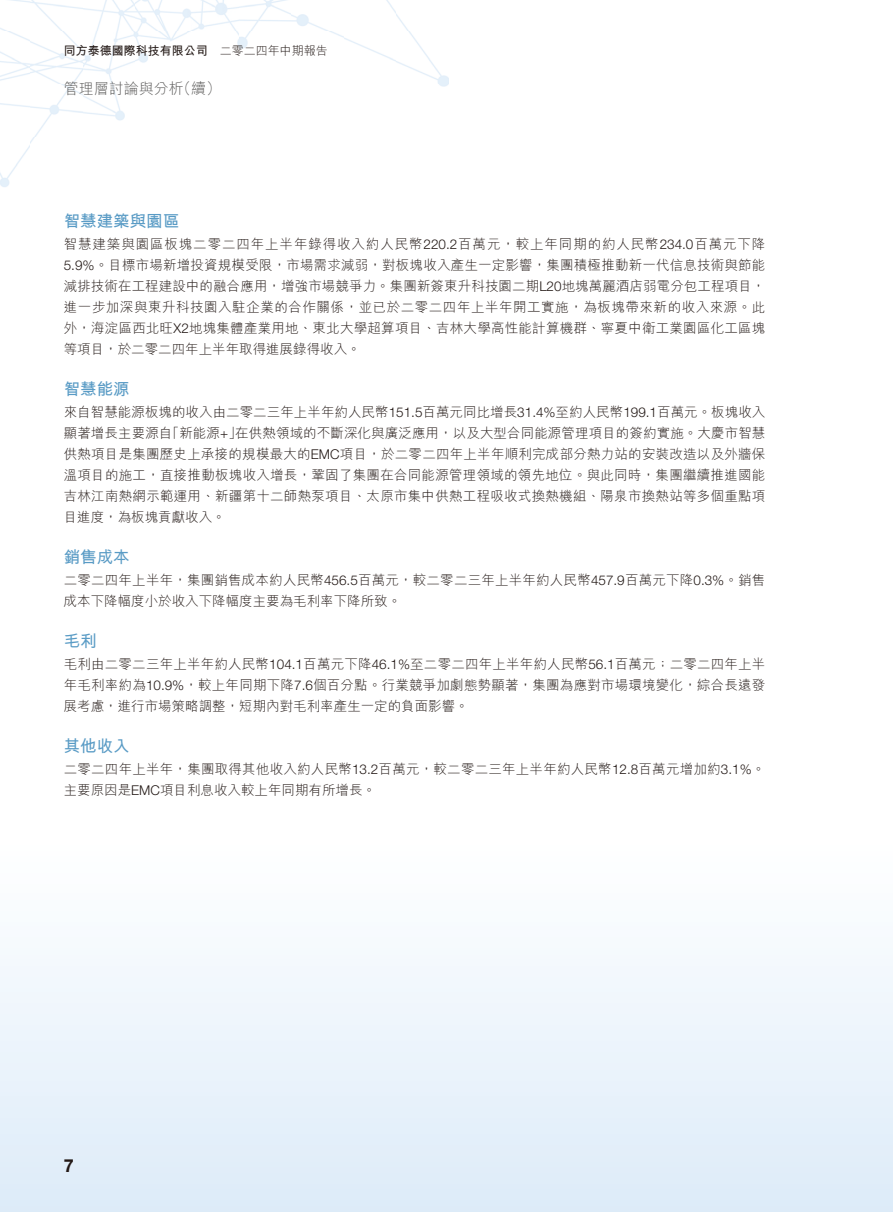
<style>
.page{position:relative;width:893px;height:1212px;background:#fff}
.page>*{position:absolute;margin:0;border:0;box-sizing:border-box;transform-origin:0 0}
.t1{font:700 18px "Helvetica Neue LT Std";color:#231916}
.t2{font:16.5px "M Hei HK Bold E Ten B5 H";color:#599bc5}
.t3{font:15px "M Hei HK Light E Ten B5 H";color:#595857}
.t4{font:13.5px/21px "M Hei HK Light E Ten B5 H";letter-spacing:.015em;color:#231916;text-align:justify}
.t5{font:12px "M Hei HK Bold E Ten B5 H";color:#231916}
.s1{font-family:"M Hei HK Light E Ten B5 H"}
.s2{font-family:"Helvetica Neue LT Std";font-weight:300}
</style>
<div class="page">
<div style="left:0;top:819px;width:893px;height:393px;background:linear-gradient(to bottom,#fff,#ddebf8)"></div>
<img style="left:0;top:0;width:448px;height:187px">
<p class="t5" style="left:64px;top:46px;width:265px">同方泰德國際科技有限公司 <span class="s1">二零二四年中期報告</span></p>
<p class="t3" style="left:64px;top:83px;width:159px">管理層討論與分析（續）</p>
<p class="t2" style="left:64px;top:215px;width:117px">智慧建築與園區</p>
<p class="t4" style="left:64px;top:235px;width:703px">智慧建築與園區板塊二零二四年上半年錄得收入約人民幣<span class="s2">220.2</span>百萬元，較上年同期的約人民幣<span class="s2">234.0</span>百萬元下降<span class="s2">5.9%</span>。目標市場新增投資規模受限，市場需求減弱，對板塊收入產生一定影響，集團積極推動新一代信息技術與節能減排技術在工程建設中的融合應用，增強市場競爭力。集團新簽東升科技園二期<span class="s2">L20</span>地塊萬麗酒店弱電分包工程項目，進一步加深與東升科技園入駐企業的合作關係，並已於二零二四年上半年開工實施，為板塊帶來新的收入來源。此外，海淀區西北旺<span class="s2">X2</span>地塊集體產業用地、東北大學超算項目、吉林大學高性能計算機群、寧夏中衛工業園區化工區塊等項目，於二零二四年上半年取得進展錄得收入。</p>
<p class="t2" style="left:64px;top:383px;width:67px">智慧能源</p>
<p class="t4" style="left:64px;top:403px;width:703px">來自智慧能源板塊的收入由二零二三年上半年約人民幣<span class="s2">151.5</span>百萬元同比增長<span class="s2">31.4%</span>至約人民幣<span class="s2">199.1</span>百萬元。板塊收入顯著增長主要源自「新能源<span class="s2">+</span>」在供熱領域的不斷深化與廣泛應用，以及大型合同能源管理項目的簽約實施。大慶市智慧供熱項目是集團歷史上承接的規模最大的<span class="s2">EMC</span>項目，於二零二四年上半年順利完成部分熱力站的安裝改造以及外牆保溫項目的施工，直接推動板塊收入增長，鞏固了集團在合同能源管理領域的領先地位。與此同時，集團繼續推進國能吉林江南熱網示範運用、新疆第十二師熱泵項目、太原市集中供熱工程吸收式換熱機組、陽泉市換熱站等多個重點項目進度，為板塊貢獻收入。</p>
<p class="t2" style="left:64px;top:551px;width:67px">銷售成本</p>
<p class="t4" style="left:64px;top:571px;width:703px">二零二四年上半年，集團銷售成本約人民幣<span class="s2">456.5</span>百萬元，較二零二三年上半年約人民幣<span class="s2">457.9</span>百萬元下降<span class="s2">0.3%</span>。銷售成本下降幅度小於收入下降幅度主要為毛利率下降所致。</p>
<p class="t2" style="left:64px;top:635px;width:34px">毛利</p>
<p class="t4" style="left:64px;top:655px;width:703px">毛利由二零二三年上半年約人民幣<span class="s2">104.1</span>百萬元下降<span class="s2">46.1%</span>至二零二四年上半年約人民幣<span class="s2">56.1</span>百萬元；二零二四年上半年毛利率約為<span class="s2">10.9%</span>，較上年同期下降<span class="s2">7.6</span>個百分點。行業競爭加劇態勢顯著，集團為應對市場環境變化，綜合長遠發展考慮，進行市場策略調整，短期內對毛利率產生一定的負面影響。</p>
<p class="t2" style="left:64px;top:740px;width:67px">其他收入</p>
<p class="t4" style="left:64px;top:760px;width:703px">二零二四年上半年，集團取得其他收入約人民幣<span class="s2">13.2</span>百萬元，較二零二三年上半年約人民幣<span class="s2">12.8</span>百萬元增加約<span class="s2">3.1%</span>。主要原因是<span class="s2">EMC</span>項目利息收入較上年同期有所增長。</p>
<h1 class="t1" style="left:64px;top:1159px;width:12px">7</h1>
</div>
